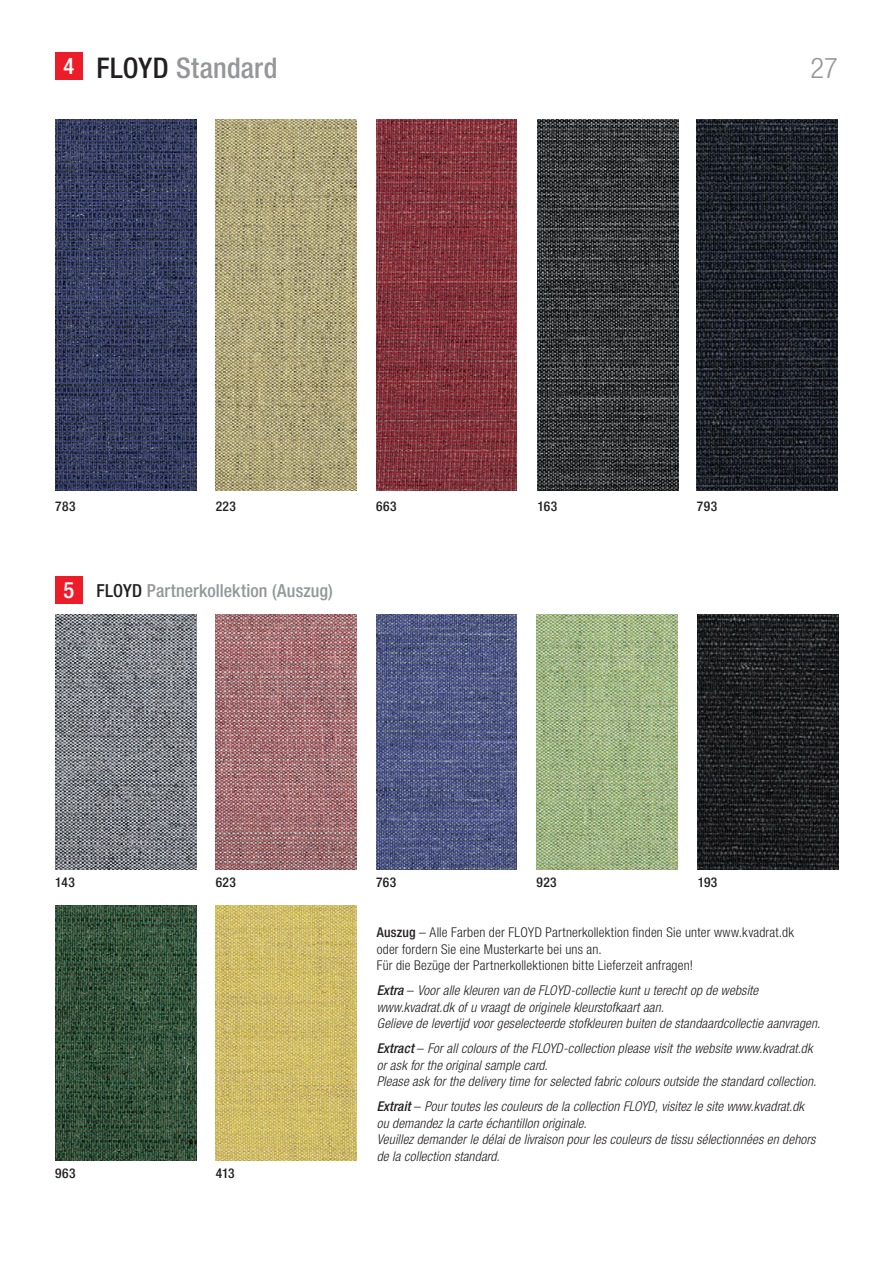
<style>
.page{position:relative;width:893px;height:1263px;background:#fff}
.page>*{position:absolute;margin:0;border:0;box-sizing:border-box;transform-origin:0 0}
.t1{font:500 condensed 28.5px "Helvetica Neue LT";letter-spacing:.015em;color:#949698}
.t2{font:300 condensed 28.5px "Helvetica Neue LT";color:#949698}
.t3{font:500 condensed 22.65px "Helvetica Neue LT";color:#fff}
.t4{font:500 condensed 18px "Helvetica Neue LT";letter-spacing:.01em;color:#949698}
.t5{font:italic 300 condensed 13.5px/16.5px "Helvetica Neue LT";letter-spacing:.01em;color:#231f20}
.t6{font:300 condensed 13.5px/16.5px "Helvetica Neue LT";letter-spacing:.015em;color:#231f20}
.t7{font:500 condensed 13.5px "Helvetica Neue LT";letter-spacing:.03em;color:#231f20}
.s1{color:#231f20}
.s2{font-weight:500}
.s3{font-style:normal}
</style>
<div class="page">
<div style="left:55px;top:53px;width:27px;height:27px;background:#ed1c29"></div>
<div style="left:55px;top:576px;width:27px;height:27px;background:#ed1c29"></div>
<img style="left:55px;top:614px;width:141px;height:256px">
<img style="left:55px;top:906px;width:141px;height:255px">
<img style="left:216px;top:614px;width:140px;height:256px">
<img style="left:216px;top:906px;width:140px;height:255px">
<img style="left:537px;top:614px;width:140px;height:256px">
<img style="left:55px;top:119px;width:141px;height:371px">
<img style="left:538px;top:119px;width:140px;height:371px">
<img style="left:698px;top:614px;width:140px;height:256px">
<img style="left:216px;top:119px;width:140px;height:371px">
<img style="left:697px;top:119px;width:141px;height:371px">
<img style="left:376px;top:614px;width:141px;height:256px">
<img style="left:376px;top:119px;width:141px;height:371px">
<h2 class="t3" style="left:63px;top:53px;width:12px">4</h2>
<h1 class="t1" style="left:96px;top:51px;width:182px"><span class="s1">FLOYD</span> Standard</h1>
<h1 class="t2" style="left:810px;top:51px;width:29px">27</h1>
<p class="t7" style="left:55px;top:498px;width:22px">783</p>
<p class="t7" style="left:538px;top:498px;width:21px">163</p>
<p class="t7" style="left:216px;top:498px;width:22px">223</p>
<p class="t7" style="left:697px;top:498px;width:22px">793</p>
<p class="t7" style="left:376px;top:498px;width:22px">663</p>
<h2 class="t3" style="left:63px;top:576px;width:12px">5</h2>
<h3 class="t4" style="left:96px;top:580px;width:238px"><span class="s1">FLOYD</span> Partnerkollektion (Auszug)</h3>
<p class="t7" style="left:55px;top:874px;width:21px">143</p>
<p class="t7" style="left:55px;top:1165px;width:22px">963</p>
<p class="t7" style="left:216px;top:874px;width:22px">623</p>
<p class="t7" style="left:216px;top:1165px;width:20px">413</p>
<p class="t7" style="left:376px;top:874px;width:22px">763</p>
<p class="t7" style="left:537px;top:874px;width:22px">923</p>
<p class="t7" style="left:698px;top:874px;width:21px">193</p>
<p class="t6" style="left:377px;top:924px;width:419px"><span class="s2">Auszug</span> – Alle Farben der FLOYD Partnerkollektion finden Sie unter www.kvadrat.dk oder fordern Sie eine Musterkarte bei uns an.<br>Für die Bezüge der Partnerkollektionen bitte Lieferzeit anfragen!</p>
<p class="t5" style="left:377px;top:982px;width:445px"><span class="s2">Extra</span> <span class="s3">–</span> Voor alle kleuren van de FLOYD-collectie kunt u terecht op de website www.kvadrat.dk of u vraagt de originele kleurstofkaart aan.<br>Gelieve de levertijd voor geselecteerde stofkleuren buiten de standaardcollectie aanvragen.</p>
<p class="t5" style="left:377px;top:1040px;width:441px"><span class="s2">Extract</span> <span class="s3">–</span> For all colours of the FLOYD-collection please visit the website www.kvadrat.dk or ask for the original sample card.<br>Please ask for the delivery time for selected fabric colours outside the standard collection.</p>
<p class="t5" style="left:377px;top:1098px;width:440px"><span class="s2">Extrait</span> <span class="s3">–</span> Pour toutes les couleurs de la collection FLOYD, visitez le site www.kvadrat.dk ou demandez la carte échantillon originale.<br>Veuillez demander le délai de livraison pour les couleurs de tissu sélectionnées en dehors de la collection standard.</p>
</div>
